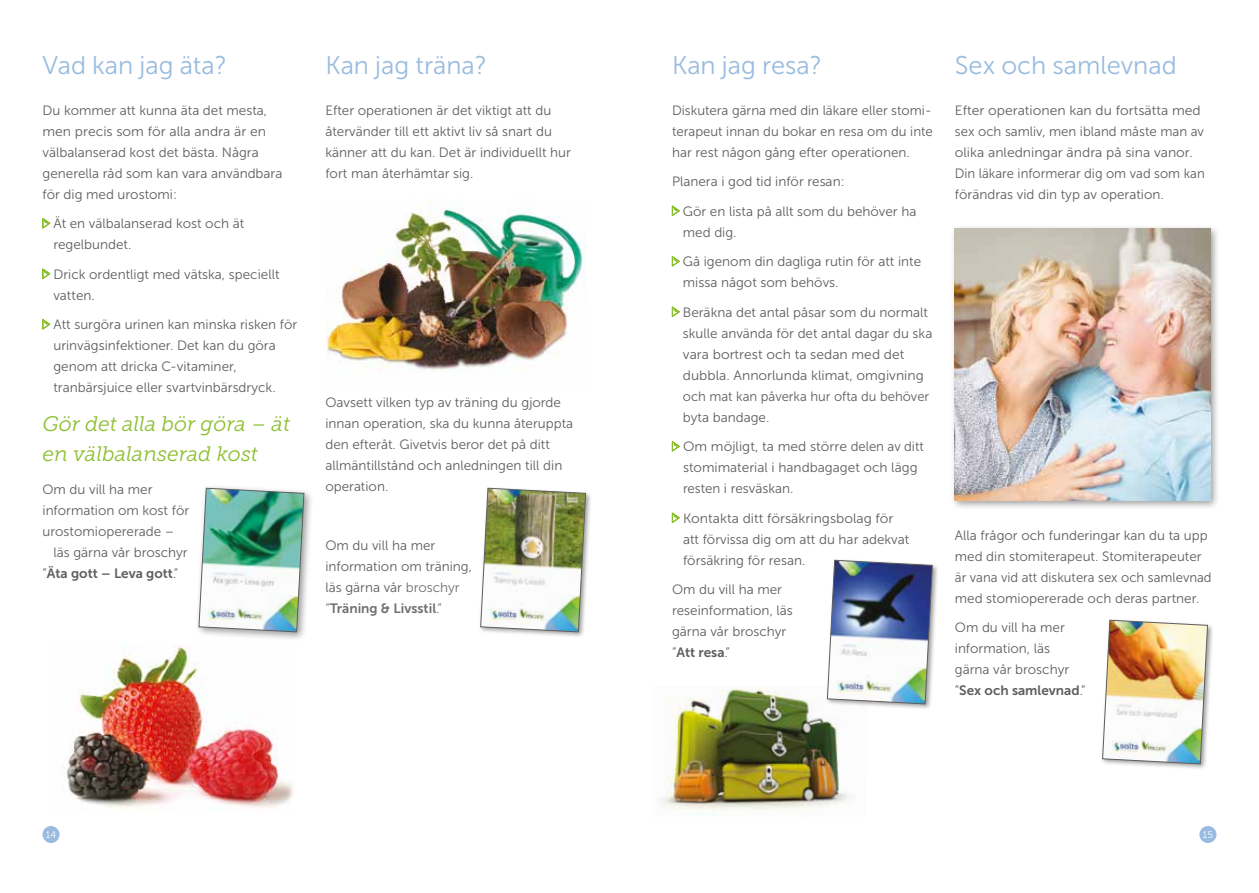
<style>
.page{position:relative;width:1259px;height:893px;background:#fff}
.page>*{position:absolute;margin:0;border:0;box-sizing:border-box;transform-origin:0 0}
.t1{font:25.5px "Museo Sans 300";color:#98bbdf}
.t2{font:italic 21px/30px "Museo Slab 300";color:#8cbf30}
.t3{font:13.5px/21px "Museo Sans 300";color:#5f5e5e}
.t4{font:13.5px "Museo Sans 700";color:#5f5e5e}
.t5{font:13.5px "Museo Sans 700";color:#706f6f}
.t6{font:9.75px "Museo Sans 300";color:#fff}
.s1{font-family:"Museo Sans 300"}
.s2{color:#706f6f}
</style>
<div class="page">
<div style="left:1199px;top:826px;width:17px;height:17px;background:#98bbdf;border-radius:50%"></div>
<div style="left:43px;top:826px;width:17px;height:17px;background:#98bbdf;border-radius:50%"></div>
<svg style="left:42px;top:218px;width:8px;height:10px"></svg>
<svg style="left:42px;top:268px;width:8px;height:11px"></svg>
<svg style="left:42px;top:319px;width:8px;height:10px"></svg>
<img style="left:327px;top:200px;width:259px;height:173px">
<div style="left:478px;top:486px;width:114px;height:152px;background:#000;opacity:.4"></div>
<img style="left:480px;top:488px;width:106px;height:144px">
<svg style="left:672px;top:205px;width:7px;height:11px"></svg>
<svg style="left:672px;top:256px;width:7px;height:10px"></svg>
<svg style="left:672px;top:306px;width:7px;height:11px"></svg>
<svg style="left:672px;top:441px;width:7px;height:10px"></svg>
<svg style="left:672px;top:512px;width:7px;height:11px"></svg>
<div style="left:950px;top:224px;width:270px;height:286px;background:#000;opacity:.4"></div>
<img style="left:955px;top:228px;width:255px;height:272px">
<img style="left:62px;top:644px;width:231px;height:164px">
<div style="left:195px;top:484px;width:119px;height:158px;background:#000;opacity:.4"></div>
<img style="left:199px;top:488px;width:105px;height:144px">
<img style="left:661px;top:687px;width:187px;height:124px">
<div style="left:1100px;top:618px;width:114px;height:152px;background:#000;opacity:.4"></div>
<img style="left:1102px;top:620px;width:106px;height:144px">
<div style="left:825px;top:558px;width:114px;height:153px;background:#000;opacity:.4"></div>
<img style="left:827px;top:560px;width:105px;height:144px">
<h1 class="t1" style="left:43px;top:52px;width:186px">Vad kan jag äta?</h1>
<p class="t3" style="left:43px;top:100px;width:241px">Du kommer att kunna äta det mesta, men precis som för alla andra är en välbalanserad kost det bästa. Några generella råd som kan vara användbara för dig med urostomi:</p>
<p class="t3" style="left:53px;top:213px;width:192px">Ät en välbalanserad kost och ät regelbundet.</p>
<p class="t3" style="left:53px;top:264px;width:228px">Drick ordentligt med vätska, speciellt vatten.</p>
<p class="t3" style="left:53px;top:314px;width:245px">Att surgöra urinen kan minska risken för urinvägsinfektioner. Det kan du göra genom att dricka C-vitaminer, tranbärsjuice eller svartvinbärsdryck.</p>
<h2 class="t2" style="left:43px;top:409px;width:249px">Gör det alla bör göra – ät en välbalanserad kost</h2>
<p class="t3" style="left:43px;top:479px;width:148px">Om du vill ha mer information om kost för urostomiopererade –</p>
<p class="t3" style="left:53px;top:542px;width:136px">läs gärna vår broschyr</p>
<p class="t4" style="left:43px;top:566px;width:137px"><span class="s1">”</span>Äta gott – Leva gott<span class="s1">.”</span></p>
<h1 class="t1" style="left:325px;top:52px;width:163px">Kan jag träna?</h1>
<p class="t3" style="left:325px;top:100px;width:247px">Efter operationen är det viktigt att du återvänder till ett aktivt liv så snart du känner att du kan. Det är individuellt hur fort man återhämtar sig.</p>
<p class="t3" style="left:325px;top:392px;width:249px">Oavsett vilken typ av träning du gjorde innan operation, ska du kunna återuppta den efteråt. Givetvis beror det på ditt allmäntillstånd och anledningen till din operation.</p>
<p class="t3" style="left:325px;top:535px;width:148px">Om du vill ha mer information om träning, läs gärna vår <span class="s2">broschyr</span></p>
<p class="t5" style="left:325px;top:601px;width:118px"><span class="s1">”</span>Träning &amp; Livsstil<span class="s1">.”</span></p>
<h1 class="t1" style="left:672px;top:52px;width:151px">Kan jag resa?</h1>
<p class="t3" style="left:672px;top:100px;width:262px;text-align:justify">Diskutera gärna med din läkare eller stomi&shy;terapeut innan du bokar en resa om du inte har rest någon gång efter operationen.</p>
<p class="t3" style="left:683px;top:167px;width:235px;line-height:29.5px;text-indent:-11px">Planera i god tid inför resan:<br>Gör en lista på allt som du behöver ha</p>
<p class="t3" style="left:683px;top:217px;width:240px;line-height:29.5px">med dig.<br>Gå igenom din dagliga rutin för att inte</p>
<p class="t3" style="left:683px;top:268px;width:247px;line-height:29.5px">missa något som behövs.<br>Beräkna det antal påsar som du normalt</p>
<p class="t3" style="left:683px;top:323px;width:251px">skulle använda för det antal dagar du ska vara bortrest och ta sedan med det dubbla. Annorlunda klimat, omgivning och mat kan påverka hur ofta du behöver byta bandage.</p>
<p class="t3" style="left:683px;top:436px;width:242px">Om möjligt, ta med större delen av ditt stomimaterial i handbagaget och lägg resten i resväskan.</p>
<p class="t3" style="left:683px;top:508px;width:228px">Kontakta ditt försäkringsbolag för att förvissa dig om att du har adekvat försäkring för resan.</p>
<p class="t3" style="left:672px;top:579px;width:122px">Om du vill ha mer reseinformation, läs gärna vår broschyr</p>
<p class="t4" style="left:672px;top:645px;width:59px"><span class="s1">”</span>Att resa<span class="s1">.”</span></p>
<h1 class="t1" style="left:955px;top:52px;width:223px">Sex och samlevnad</h1>
<p class="t3" style="left:955px;top:100px;width:251px">Efter operationen kan du fortsätta med sex och samliv, men ibland måste man av olika anledningar ändra på sina vanor.<br>Din läkare informerar dig om vad som kan förändras vid din typ av operation.</p>
<p class="t3" style="left:955px;top:525px;width:258px">Alla frågor och funderingar kan du ta upp med din stomiterapeut. Stomiterapeuter är vana vid att diskutera sex och samlevnad med stomiopererade och deras partner.</p>
<p class="t3" style="left:955px;top:617px;width:116px">Om du vill ha mer information, läs gärna vår broschyr</p>
<p class="t4" style="left:955px;top:683px;width:132px"><span class="s1">”</span>Sex och samlevnad<span class="s1">.”</span></p>
<p class="t6" style="left:46px;top:829px;width:12px">14</p>
<p class="t6" style="left:1203px;top:829px;width:11px">15</p>
</div>
